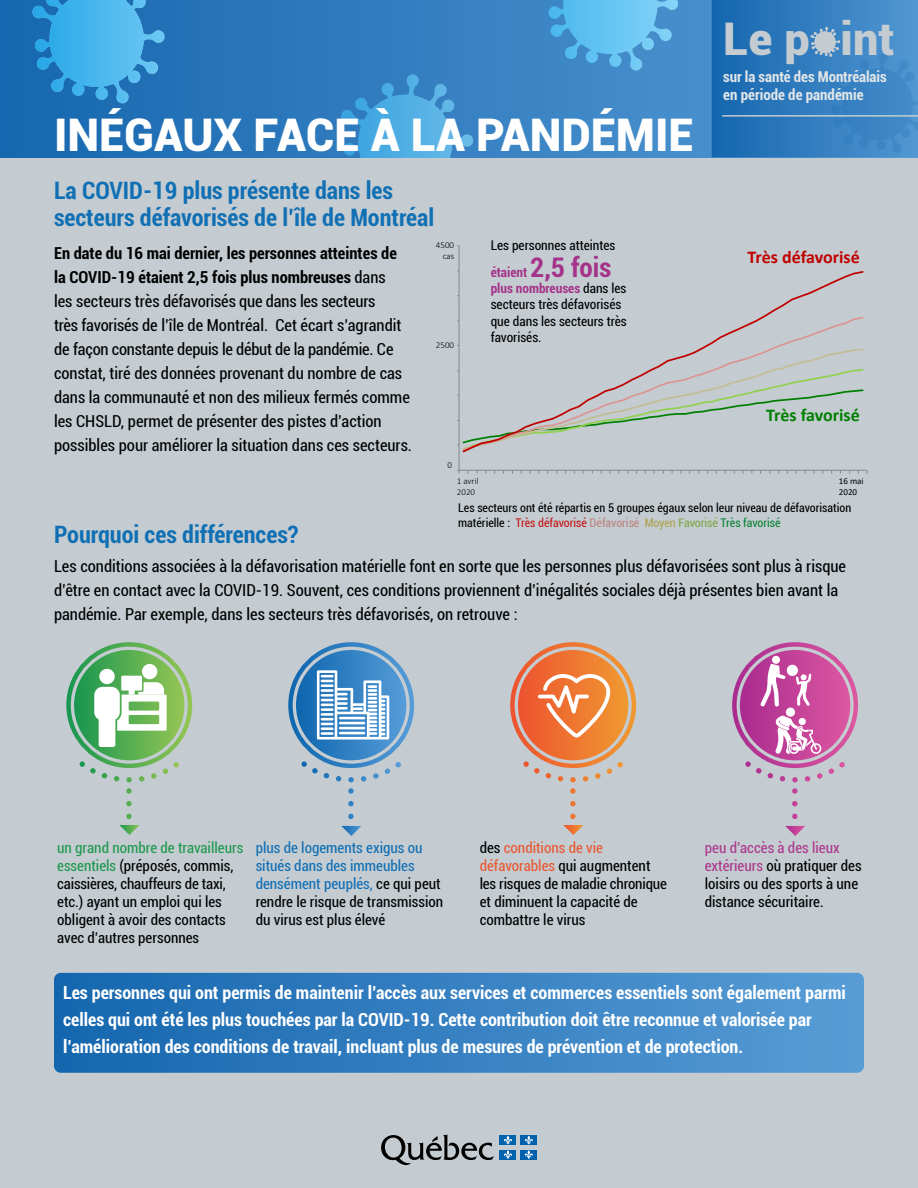
<style>
.page{position:relative;width:918px;height:1188px;background:#c4ccd1}
.page>*{position:absolute;margin:0;border:0;box-sizing:border-box;transform-origin:0 0}
.t1{font:900 45px "Roboto";color:#fff}
.t2{font:900 45px "Roboto";color:#c4ccd1}
.t3{font:700 condensed 24px/27px "Roboto";color:#1170b4}
.t4{font:700 condensed 18px/27px "Roboto";color:#fff}
.t5{font:700 18px "Calibri";letter-spacing:-.005em;color:#c00000}
.t6{font:700 18px "Calibri";letter-spacing:-.005em;color:#008000}
.t7{font:condensed 16.5px/24px "Roboto";color:#000}
.t8{font:condensed 15px/18px "Roboto";color:#000}
.t9{font:condensed 15px/18px "Roboto";color:#116eb3}
.t10{font:700 condensed 15px/18px "Roboto";letter-spacing:-.005em;color:#e2e6e8}
.t11{font:condensed 13.35px/16px "Roboto";color:#000}
.t12{font:condensed 12px/14.4px "Roboto";color:#000}
.t13{font:300 9px/10.8px "Calibri";color:#000}
.t14{font:9px/10.8px "Calibri";color:#000}
.s1{font-weight:700}
.s2{font-weight:700;color:#a4338a}
.s3{font-weight:700;font-size:27px;color:#a4338a}
.s4{color:#c11718}
.s5{color:#bd8381}
.s6{color:#aea24d}
.s7{color:#7ea748}
.s8{color:#0d8236}
.s9{color:#1f984f}
.s10{color:#ea5732}
.s11{color:#000}
.s12{color:#ad388c}
</style>
<div class="page">
<svg style="left:0;top:0;width:712px;height:157px;background:#2f7bbd"></svg>
<svg style="left:548px;top:0;width:130px;height:70px;background:#57ade1"></svg>
<svg style="left:32px;top:0;width:133px;height:104px;background:#389ad7"></svg>
<svg style="left:340px;top:75px;width:133px;height:82px;background:#4398d3"></svg>
<svg style="left:54px;top:973px;width:810px;height:100px;background:#3680c1"></svg>
<svg style="left:381px;top:1135px;width:113px;height:30px"></svg>
<div style="left:500px;top:1135px;width:16px;height:10px;background:#0061ad"></div>
<div style="left:521px;top:1135px;width:16px;height:10px;background:#0061ad"></div>
<div style="left:500px;top:1150px;width:16px;height:10px;background:#0061ad"></div>
<svg style="left:504px;top:1136px;width:8px;height:23px"></svg>
<div style="left:521px;top:1150px;width:16px;height:10px;background:#0061ad"></div>
<svg style="left:525px;top:1136px;width:8px;height:23px"></svg>
<div style="left:74px;top:650px;width:110px;height:110px;background:linear-gradient(to right,#199650,#95c555);border-radius:55px"></div>
<svg style="left:79px;top:761px;width:100px;height:58px"></svg>
<svg style="left:119px;top:825px;width:21px;height:10px"></svg>
<div style="left:66px;top:642px;width:126px;height:126px;border:4px solid #fff;border-radius:50%"></div>
<svg style="left:296px;top:650px;width:110px;height:110px;background:#3180c2"></svg>
<svg style="left:301px;top:761px;width:100px;height:58px"></svg>
<svg style="left:341px;top:826px;width:20px;height:10px"></svg>
<div style="left:288px;top:642px;width:126px;height:126px;border:4px solid #fff;border-radius:50%"></div>
<div style="left:518px;top:650px;width:110px;height:110px;background:linear-gradient(to right,#ed5330,#f09831);border-radius:55px"></div>
<svg style="left:523px;top:761px;width:100px;height:58px"></svg>
<svg style="left:563px;top:825px;width:20px;height:10px"></svg>
<div style="left:510px;top:642px;width:126px;height:126px;border:4px solid #fff;border-radius:50%"></div>
<div style="left:740px;top:650px;width:110px;height:110px;background:linear-gradient(to right,#a92c8f,#dd57a1);border-radius:55px"></div>
<svg style="left:745px;top:761px;width:100px;height:58px"></svg>
<svg style="left:785px;top:826px;width:20px;height:10px"></svg>
<div style="left:732px;top:642px;width:126px;height:126px;border:4px solid #fff;border-radius:50%"></div>
<div style="left:142px;top:664px;width:15px;height:15px;background:#fff;border-radius:50%"></div>
<div style="left:99px;top:669px;width:16px;height:15px;background:#fff;border-radius:50%"></div>
<svg style="left:94px;top:676px;width:73px;height:71px;background:#bddeb8"></svg>
<svg style="left:317px;top:670px;width:72px;height:70px;background:#8fbade"></svg>
<hr style="left:339px;top:717px;width:26px;height:2px;background:#fff">
<hr style="left:339px;top:722px;width:26px;height:2px;background:#fff">
<hr style="left:339px;top:727px;width:26px;height:2px;background:#fff">
<hr style="left:339px;top:732px;width:26px;height:2px;background:#fff">
<svg style="left:538px;top:674px;width:72px;height:64px;background:#f2955f"></svg>
<hr style="left:459px;top:246px;width:1px;height:224px;background:#868686">
<hr style="left:459px;top:470px;width:408px;height:1px;background:#868686">
<svg style="left:462px;top:271px;width:402px;height:182px"></svg>
<svg style="left:785px;top:707px;width:10px;height:10px"></svg>
<svg style="left:775px;top:716px;width:46px;height:38px;background:#de93c4"></svg>
<div style="left:799px;top:718px;width:7px;height:7px;background:#fff;border-radius:50%"></div>
<div style="left:772px;top:656px;width:8px;height:8px;background:#fff;border-radius:50%"></div>
<svg style="left:760px;top:664px;width:25px;height:43px"></svg>
<svg style="left:796px;top:674px;width:15px;height:32px"></svg>
<svg style="left:786px;top:664px;width:12px;height:12px"></svg>
<svg style="left:712px;top:0;width:206px;height:157px;background:#347ebf"></svg>
<h1 class="t1" style="left:54px;top:103px;width:641px">INÉGAUX FACE À LA PANDÉMIE</h1>
<h2 class="t3" style="left:54px;top:176px;width:382px">La COVID-19 plus présente dans les secteurs défavorisés de l’île de Montréal</h2>
<p class="t7" style="left:54px;top:240px;width:360px"><span class="s1">En date du 16 mai dernier, les personnes atteintes de la COVID-19 étaient 2,5 fois plus nombreuses</span> dans<br>les secteurs très défavorisés que dans les secteurs<br>très favorisés de l’île de Montréal. Cet écart s’agrandit de façon constante depuis le début de la pandémie. Ce constat, tiré des données provenant du nombre de cas dans la communauté et non des milieux fermés comme les CHSLD, permet de présenter des pistes d’action possibles pour améliorer la situation dans ces secteurs.</p>
<p class="t13" style="left:436px;top:239px;width:20px;text-align:right">4500 cas</p>
<p class="t13" style="left:436px;top:340px;width:20px">2500</p>
<p class="t13" style="left:447px;top:460px;width:6px">0</p>
<p class="t11" style="left:491px;top:232px;width:126px;line-height:27px">Les personnes atteintes <span class="s2">étaient</span> <span class="s3">2,5 fois</span></p>
<p class="t11" style="left:491px;top:280px;width:138px"><span class="s2">plus nombreuses</span> dans les secteurs très défavorisés que dans les secteurs très favorisés.</p>
<h1 class="t2" style="left:723px;top:7px;width:173px">Le p int</h1>
<p class="t10" style="left:723px;top:67px;width:165px">sur la santé des Montréalais en période de pandémie</p>
<p class="t5" style="left:748px;top:244px;width:114px">Très défavorisé</p>
<p class="t6" style="left:766px;top:402px;width:95px">Très favorisé</p>
<h2 class="t3" style="left:54px;top:520px;width:246px">Pourquoi ces différences?</h2>
<p class="t13" style="left:457px;top:476px;width:23px">1 avril<br>2020</p>
<p class="t14" style="left:839px;top:476px;width:26px">16 mai<br>2020</p>
<p class="t12" style="left:458px;top:501px;width:395px">Les secteurs ont été répartis en 5 groupes égaux selon leur niveau de défavorisation matérielle : <span class="s4">Très défavorisé</span> <span class="s5">Défavorisé</span> <span class="s6">Moyen</span> <span class="s7">Favorisé</span> <span class="s8">Très favorisé</span></p>
<p class="t7" style="left:54px;top:553px;width:794px">Les conditions associées à la défavorisation matérielle font en sorte que les personnes plus défavorisées sont plus à risque d’être en contact avec la COVID-19. Souvent, ces conditions proviennent d’inégalités sociales déjà présentes bien avant la pandémie. Par exemple, dans les secteurs très défavorisés, on retrouve :</p>
<p class="t8" style="left:57px;top:839px;width:188px"><span class="s9">un grand nombre de travailleurs essentiels</span> (préposés, commis, caissières, chauffeurs de taxi, etc.) ayant un emploi qui les obligent à avoir des contacts avec d’autres personnes</p>
<p class="t8" style="left:480px;top:839px;width:189px">des <span class="s10">conditions de vie défavorables</span> qui augmentent les risques de maladie chronique et diminuent la capacité de combattre le virus</p>
<p class="t9" style="left:256px;top:839px;width:189px">plus de logements exigus ou situés dans des immeubles densément peuplés, <span class="s11">ce qui peut rendre le risque de transmission du virus est plus élevé</span></p>
<p class="t8" style="left:705px;top:839px;width:158px"><span class="s12">peu d’accès à des lieux extérieurs</span> où pratiquer des loisirs ou des sports à une distance sécuritaire.</p>
<p class="t4" style="left:63px;top:978px;width:784px">Les personnes qui ont permis de maintenir l’accès aux services et commerces essentiels sont également parmi celles qui ont été les plus touchées par la COVID-19. Cette contribution doit être reconnue et valorisée par l’amélioration des conditions de travail, incluant plus de mesures de prévention et de protection.</p>
</div>
